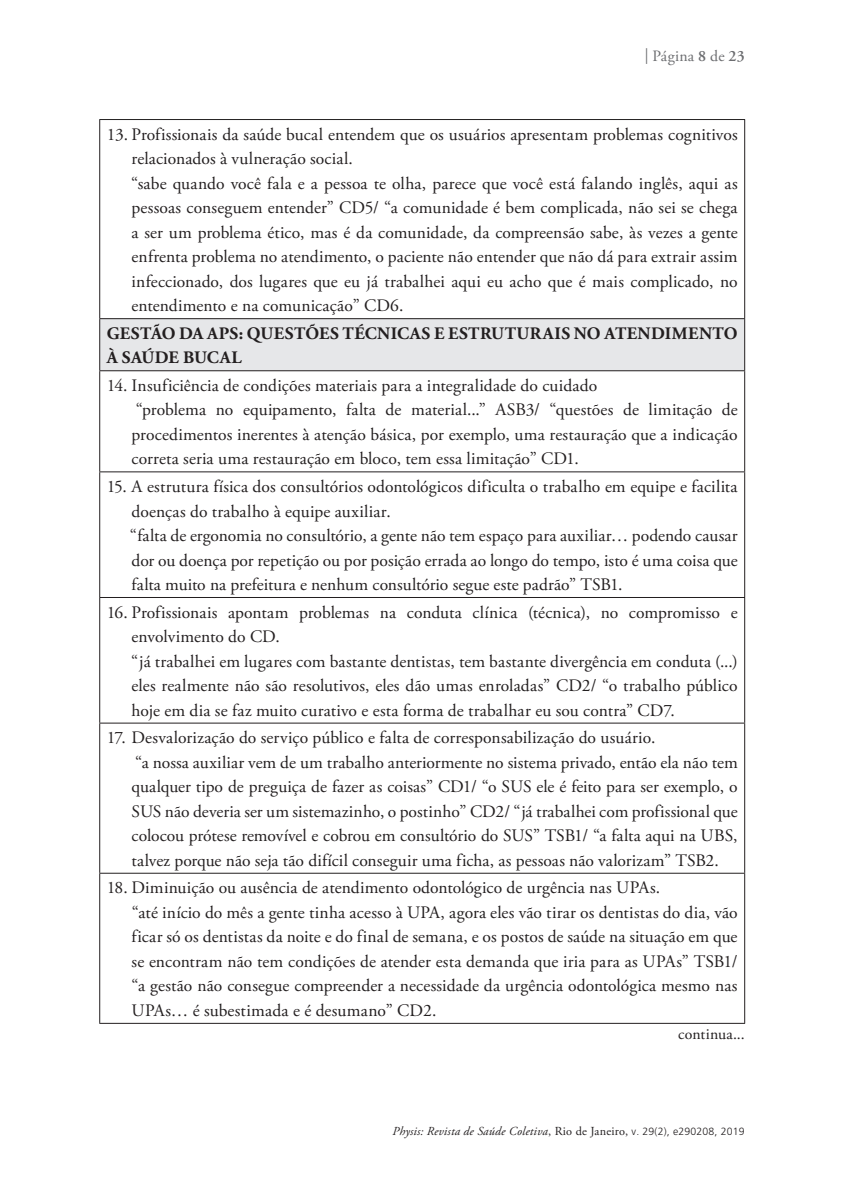
<style>
.page{position:relative;width:844px;height:1191px;background:#fff}
.page>*{position:absolute;margin:0;border:0;box-sizing:border-box;transform-origin:0 0}
.t1{font:17.5px/24.5px "Adobe Garamond Pro";letter-spacing:.005em;color:#231f20}
.t2{font:700 17.5px/24.5px "Adobe Garamond Pro";letter-spacing:.025em;color:#231f20}
.t3{font:15.75px "Adobe Garamond Pro";letter-spacing:.015em;color:#6c6d70}
.t4{font:15.75px "Adobe Garamond Pro";letter-spacing:.02em;color:#231f20}
.t5{font:italic 12.25px "Adobe Garamond Pro";letter-spacing:.015em;color:#231f20}
.s1{font-weight:600}
.s2{font-style:normal}
.s3{font-family:"Frutiger";font-weight:300;font-style:normal;font-size:10.5px}
</style>
<div class="page">
<div style="left:100px;top:319px;width:644px;height:52px;background:#e6e7e9"></div>
<hr style="left:99px;top:119px;width:646px;height:1px;background:#231f20">
<hr style="left:99px;top:120px;width:1px;height:198px;background:#231f20">
<hr style="left:744px;top:120px;width:1px;height:198px;background:#231f20">
<hr style="left:99px;top:318px;width:646px;height:1px;background:#231f20">
<hr style="left:99px;top:319px;width:1px;height:51px;background:#231f20">
<hr style="left:744px;top:319px;width:1px;height:51px;background:#231f20">
<hr style="left:99px;top:370px;width:646px;height:1px;background:#231f20">
<hr style="left:99px;top:371px;width:1px;height:100px;background:#231f20">
<hr style="left:744px;top:371px;width:1px;height:100px;background:#231f20">
<hr style="left:99px;top:471px;width:646px;height:1px;background:#231f20">
<hr style="left:99px;top:472px;width:1px;height:125px;background:#231f20">
<hr style="left:744px;top:472px;width:1px;height:125px;background:#231f20">
<hr style="left:99px;top:597px;width:646px;height:1px;background:#231f20">
<hr style="left:99px;top:598px;width:1px;height:124px;background:#231f20">
<hr style="left:744px;top:598px;width:1px;height:124px;background:#231f20">
<hr style="left:99px;top:722px;width:646px;height:1px;background:#231f20">
<hr style="left:99px;top:723px;width:1px;height:149px;background:#231f20">
<hr style="left:744px;top:723px;width:1px;height:149px;background:#231f20">
<hr style="left:99px;top:872px;width:646px;height:1px;background:#231f20">
<hr style="left:99px;top:873px;width:1px;height:150px;background:#231f20">
<hr style="left:744px;top:873px;width:1px;height:150px;background:#231f20">
<hr style="left:99px;top:1023px;width:646px;height:1px;background:#231f20">
<p class="t3" style="left:644px;top:47px;width:101px">| Página <span class="s1">8</span> de <span class="s1">23</span></p>
<p class="t1" style="left:131px;top:122px;width:608px;text-indent:-24px">13. Profissionais da saúde bucal entendem que os usuários apresentam problemas cognitivos relacionados à vulneração social.<br>“sabe quando você fala e a pessoa te olha, parece que você está falando inglês, aqui as pessoas conseguem entender” CD5/ “a comunidade é bem complicada, não sei se chega a ser um problema ético, mas é da comunidade, da compreensão sabe, às vezes a gente enfrenta problema no atendimento, o paciente não entender que não dá para extrair assim infeccionado, dos lugares que eu já trabalhei aqui eu acho que é mais complicado, no entendimento e na comunicação” CD6.</p>
<p class="t2" style="left:107px;top:321px;width:632px">GESTÃO DA APS: QUESTÕES TÉCNICAS E ESTRUTURAIS NO ATENDIMENTO<br>À SAÚDE BUCAL</p>
<p class="t1" style="left:131px;top:374px;width:607px;text-indent:-25px">14. Insuficiência de condições materiais para a integralidade do cuidado<br>“problema no equipamento, falta de material...” ASB3/ “questões de limitação de procedimentos inerentes à atenção básica, por exemplo, uma restauração que a indicação correta seria uma restauração em bloco, tem essa limitação” CD1.</p>
<p class="t1" style="left:130px;top:475px;width:609px;text-indent:-23px">15. A estrutura física dos consultórios odontológicos dificulta o trabalho em equipe e facilita doenças do trabalho à equipe auxiliar.<br>“falta de ergonomia no consultório, a gente não tem espaço para auxiliar… podendo causar dor ou doença por repetição ou por posição errada ao longo do tempo, isto é uma coisa que falta muito na prefeitura e nenhum consultório segue este padrão” TSB1.</p>
<p class="t1" style="left:131px;top:600px;width:607px;text-indent:-25px">16. Profissionais apontam problemas na conduta clínica (técnica), no compromisso e envolvimento do CD.<br>“já trabalhei em lugares com bastante dentistas, tem bastante divergência em conduta (...) eles realmente não são resolutivos, eles dão umas enroladas” CD2/ “o trabalho público hoje em dia se faz muito curativo e esta forma de trabalhar eu sou contra” CD7.</p>
<p class="t1" style="left:131px;top:726px;width:607px;text-indent:-25px">17. Desvalorização do serviço público e falta de corresponsabilização do usuário.<br>“a nossa auxiliar vem de um trabalho anteriormente no sistema privado, então ela não tem qualquer tipo de preguiça de fazer as coisas” CD1/ “o SUS ele é feito para ser exemplo, o SUS não deveria ser um sistemazinho, o postinho” CD2/ “já trabalhei com profissional que colocou prótese removível e cobrou em consultório do SUS” TSB1/ “a falta aqui na UBS, talvez porque não seja tão difícil conseguir uma ficha, as pessoas não valorizam” TSB2.</p>
<p class="t1" style="left:131px;top:876px;width:607px;text-indent:-25px">18. Diminuição ou ausência de atendimento odontológico de urgência nas UPAs.<br>“até início do mês a gente tinha acesso à UPA, agora eles vão tirar os dentistas do dia, vão ficar só os dentistas da noite e do final de semana, e os postos de saúde na situação em que se encontram não tem condições de atender esta demanda que iria para as UPAs” TSB1/ “a gestão não consegue compreender a necessidade da urgência odontológica mesmo nas UPAs… é subestimada e é desumano” CD2.</p>
<p class="t4" style="left:678px;top:1024px;width:68px">continua...</p>
<p class="t5" style="left:392px;top:1124px;width:353px">Physis: Revista de Saúde Coletiva<span class="s2">, Rio de Janeiro,</span> <span class="s3">v. 29(2), e290208, 2019</span></p>
</div>
